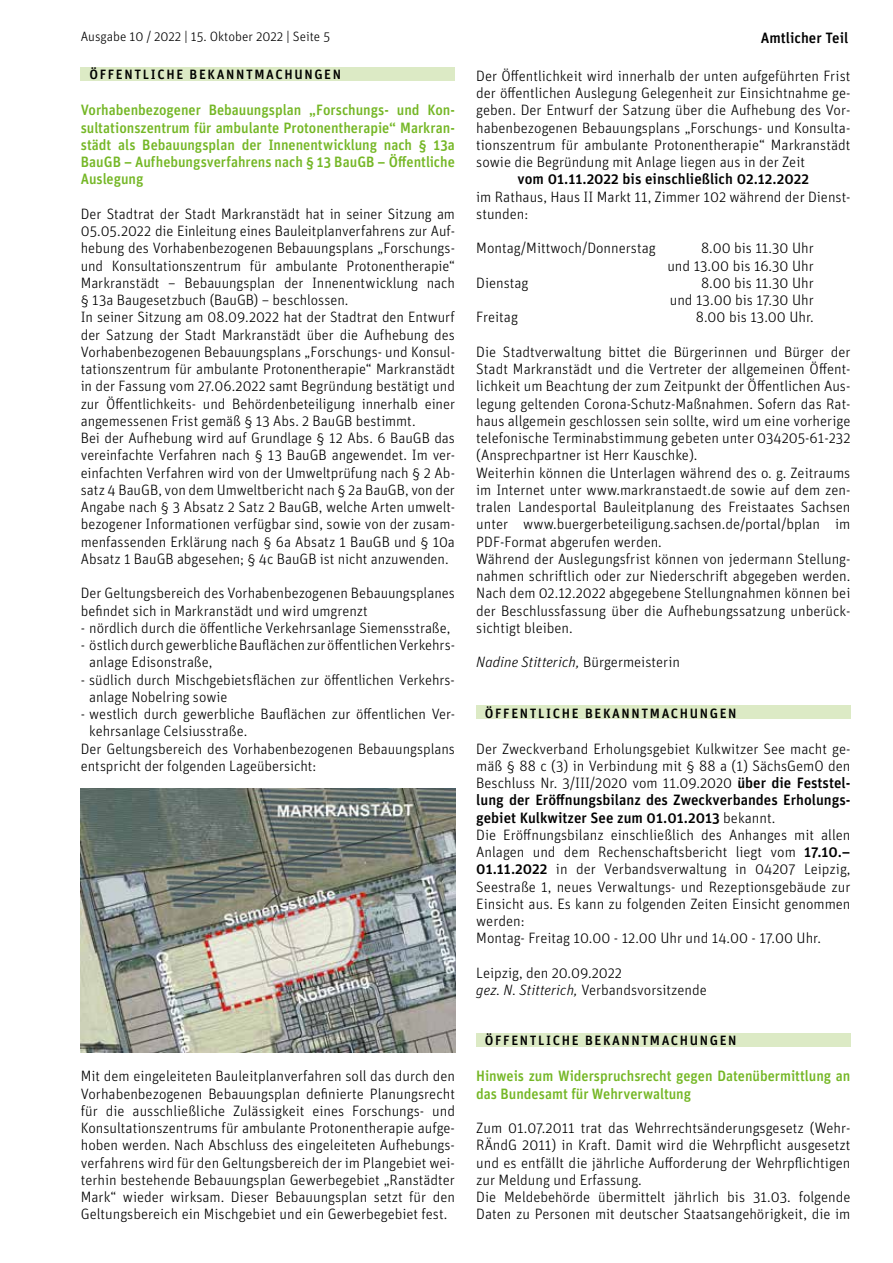
<style>
.page{position:relative;width:893px;height:1263px;background:#fff}
.page>*{position:absolute;margin:0;border:0;box-sizing:border-box;transform-origin:0 0}
.t1{font:300 15px/17.2px "Unit OT";color:#000}
.t2{font:500 15px/17.2px "Unit OT";color:#75b726;text-align:justify;scale:.96 1}
.t3{font:500 15px "Unit OT";color:#000}
.t4{font:italic 300 15px "Unit OT";color:#000}
.t5{font:500 13.5px "Unit OT";letter-spacing:.12em;color:#000}
.t6{font:300 13.5px "Unit OT";color:#000}
.s1{font-style:normal}
.s2{font-weight:500}
.s3{font-style:italic}
</style>
<div class="page">
<div style="left:476px;top:1033px;width:374px;height:13px;background:#dceac5"></div>
<div style="left:476px;top:705px;width:374px;height:13px;background:#dceac5"></div>
<div style="left:81px;top:67px;width:374px;height:13px;background:#dceac5"></div>
<img style="left:81px;top:788px;width:374px;height:265px">
<p class="t6" style="left:81px;top:29px;width:251px">Ausgabe 10 / 2022 | 15. Oktober 2022 | Seite 5</p>
<p class="t3" style="left:761px;top:28px;width:89px">Amtlicher Teil</p>
<p class="t5" style="left:89px;top:66px;width:253px">ÖFFENTLICHE BEKANNTMACHUNGEN</p>
<p class="t2" style="left:81px;top:101px;width:391px">Vorhabenbezogener Bebauungsplan „Forschungs- und Kon&shy;sultationszentrum für ambulante Protonentherapie“ Markran&shy;städt als Bebauungsplan der Innenentwicklung nach § 13a BauGB – Aufhebungsverfahrens nach § 13 BauGB – Öffentliche Auslegung</p>
<p class="t1" style="left:81px;top:205px;width:376px">Der Stadtrat der Stadt Markranstädt hat in seiner Sitzung am 05.05.2022 die Einleitung eines Bauleitplanverfahrens zur Auf&shy;hebung des Vorhabenbezogenen Bebauungsplans „Forschungs&shy;und Konsultationszentrum für ambulante Protonentherapie“ Markranstädt – Bebauungsplan der Innenentwicklung nach § 13a Baugesetzbuch (BauGB) – beschlossen.<br>In seiner Sitzung am 08.09.2022 hat der Stadtrat den Entwurf der Satzung der Stadt Markranstädt über die Aufhebung des Vorhabenbezogenen Bebauungsplans „Forschungs- und Konsul&shy;tationszentrum für ambulante Protonentherapie“ Markranstädt in der Fassung vom 27.06.2022 samt Begründung bestätigt und zur Öffentlichkeits- und Behördenbeteiligung innerhalb einer angemessenen Frist gemäß § 13 Abs. 2 BauGB bestimmt.<br>Bei der Aufhebung wird auf Grundlage § 12 Abs. 6 BauGB das vereinfachte Verfahren nach § 13 BauGB angewendet. Im ver&shy;einfachten Verfahren wird von der Umweltprüfung nach § 2 Ab&shy;satz 4 BauGB, von dem Umweltbericht nach § 2a BauGB, von der Angabe nach § 3 Absatz 2 Satz 2 BauGB, welche Arten umwelt&shy;bezogener Informationen verfügbar sind, sowie von der zusam&shy;menfassenden Erklärung nach § 6a Absatz 1 BauGB und § 10a Absatz 1 BauGB abgesehen; § 4c BauGB ist nicht anzuwenden.</p>
<p class="t1" style="left:81px;top:585px;width:376px">Der Geltungsbereich des Vorhabenbezogenen Bebauungsplanes befindet sich in Markranstädt und wird umgrenzt</p>
<p class="t1" style="left:81px;top:619px;width:371px">- nördlich durch die öffentliche Verkehrsanlage Siemensstraße,</p>
<p class="t1" style="left:89px;top:636px;width:367px;text-indent:-9px">- östlich durch gewerbliche Bauflächen zur öffentlichen Verkehrs&shy;anlage Edisonstraße,</p>
<p class="t1" style="left:89px;top:671px;width:367px;text-indent:-9px">- südlich durch Mischgebietsflächen zur öffentlichen Verkehrs&shy;anlage Nobelring sowie</p>
<p class="t1" style="left:81px;top:705px;width:376px">- westlich durch gewerbliche Bauflächen zur öffentlichen Ver-</p>
<p class="t1" style="left:89px;top:723px;width:160px">kehrsanlage Celsiusstraße.</p>
<p class="t1" style="left:81px;top:740px;width:376px">Der Geltungsbereich des Vorhabenbezogenen Bebauungsplans</p>
<p class="t1" style="left:81px;top:757px;width:237px">entspricht der folgenden Lageübersicht:</p>
<p class="t1" style="left:81px;top:1068px;width:376px;text-align:justify">Mit dem eingeleiteten Bauleitplanverfahren soll das durch den Vorhabenbezogenen Bebauungsplan definierte Planungsrecht für die ausschließliche Zulässigkeit eines Forschungs- und Konsultationszentrums für ambulante Protonentherapie aufge&shy;hoben werden. Nach Abschluss des eingeleiteten Aufhebungs&shy;verfahrens wird für den Geltungsbereich der im Plangebiet wei&shy;terhin bestehende Bebauungsplan Gewerbegebiet „Ranstädter Mark“ wieder wirksam. Dieser Bebauungsplan setzt für den Geltungsbereich ein Mischgebiet und ein Gewerbegebiet fest.</p>
<p class="t1" style="left:476px;top:67px;width:376px;text-align:justify">Der Öffentlichkeit wird innerhalb der unten aufgeführten Frist der öffentlichen Auslegung Gelegenheit zur Einsichtnahme ge&shy;geben. Der Entwurf der Satzung über die Aufhebung des Vor&shy;habenbezogenen Bebauungsplans „Forschungs- und Konsulta&shy;tionszentrum für ambulante Protonentherapie“ Markranstädt sowie die Begründung mit Anlage liegen aus in der Zeit</p>
<p class="t3" style="left:518px;top:170px;width:293px">vom 01.11.2022 bis einschließlich 02.12.2022</p>
<p class="t1" style="left:476px;top:188px;width:376px">im Rathaus, Haus II Markt 11, Zimmer 102 während der Dienst&shy;stunden:</p>
<p class="t1" style="left:476px;top:240px;width:181px">Montag/Mittwoch/Donnerstag</p>
<p class="t1" style="left:667px;top:240px;width:148px;text-align:right">8.00 bis 11.30 Uhr<br>und 13.00 bis 16.30 Uhr</p>
<p class="t1" style="left:476px;top:274px;width:54px">Dienstag</p>
<p class="t1" style="left:670px;top:274px;width:145px;text-align:right">8.00 bis 11.30 Uhr<br>und 13.00 bis 17.30 Uhr</p>
<p class="t1" style="left:476px;top:309px;width:43px">Freitag</p>
<p class="t1" style="left:696px;top:309px;width:119px">8.00 bis 13.00 Uhr.</p>
<p class="t1" style="left:476px;top:343px;width:376px">Die Stadtverwaltung bittet die Bürgerinnen und Bürger der Stadt Markranstädt und die Vertreter der allgemeinen Öffent&shy;lichkeit um Beachtung der zum Zeitpunkt der Öffentlichen Aus&shy;legung geltenden Corona-Schutz-Maßnahmen. Sofern das Rat&shy;haus allgemein geschlossen sein sollte, wird um eine vorherige telefonische Terminabstimmung gebeten unter 034205-61-232 (Ansprechpartner ist Herr Kauschke).<br>Weiterhin können die Unterlagen während des o. g. Zeitraums im Internet unter www.markranstaedt.de sowie auf dem zen&shy;tralen Landesportal Bauleitplanung des Freistaates Sachsen unter www.buergerbeteiligung.sachsen.de/portal/bplan im PDF-Format abgerufen werden.<br>Während der Auslegungsfrist können von jedermann Stellung&shy;nahmen schriftlich oder zur Niederschrift abgegeben werden.<br>Nach dem 02.12.2022 abgegebene Stellungnahmen können bei der Beschlussfassung über die Aufhebungssatzung unberück&shy;sichtigt bleiben.</p>
<p class="t4" style="left:476px;top:654px;width:205px">Nadine Stitterich, <span class="s1">Bürgermeisterin</span></p>
<p class="t5" style="left:485px;top:705px;width:253px">ÖFFENTLICHE BEKANNTMACHUNGEN</p>
<p class="t1" style="left:476px;top:740px;width:376px">Der Zweckverband Erholungsgebiet Kulkwitzer See macht ge&shy;mäß § 88 c (3) in Verbindung mit § 88 a (1) SächsGemO den Beschluss Nr. 3/III/2020 vom 11.09.2020 <span class="s2">über die Feststel&shy;lung der Eröffnungsbilanz des Zweckverbandes Erholungs&shy;gebiet Kulkwitzer See zum 01.01.2013</span> bekannt.<br>Die Eröffnungsbilanz einschließlich des Anhanges mit allen Anlagen und dem Rechenschaftsbericht liegt vom <span class="s2">17.10.– 01.11.2022</span> in der Verbandsverwaltung in 04207 Leipzig, Seestraße 1, neues Verwaltungs- und Rezeptionsgebäude zur Einsicht aus. Es kann zu folgenden Zeiten Einsicht genommen werden:<br>Montag- Freitag 10.00 - 12.00 Uhr und 14.00 - 17.00 Uhr.</p>
<p class="t1" style="left:476px;top:964px;width:232px">Leipzig, den 20.09.2022<br><span class="s3">gez. N. Stitterich,</span> Verbandsvorsitzende</p>
<p class="t5" style="left:485px;top:1032px;width:253px">ÖFFENTLICHE BEKANNTMACHUNGEN</p>
<p class="t2" style="left:476px;top:1067px;width:391px">Hinweis zum Widerspruchsrecht gegen Datenübermittlung an das Bundesamt für Wehrverwaltung</p>
<p class="t1" style="left:476px;top:1119px;width:376px">Zum 01.07.2011 trat das Wehrrechtsänderungsgesetz (Wehr-RÄndG 2011) in Kraft. Damit wird die Wehrpflicht ausgesetzt und es entfällt die jährliche Aufforderung der Wehrpflichtigen zur Meldung und Erfassung.<br>Die Meldebehörde übermittelt jährlich bis 31.03. folgende Daten zu Personen mit deutscher Staatsangehörigkeit, die im</p>
</div>
